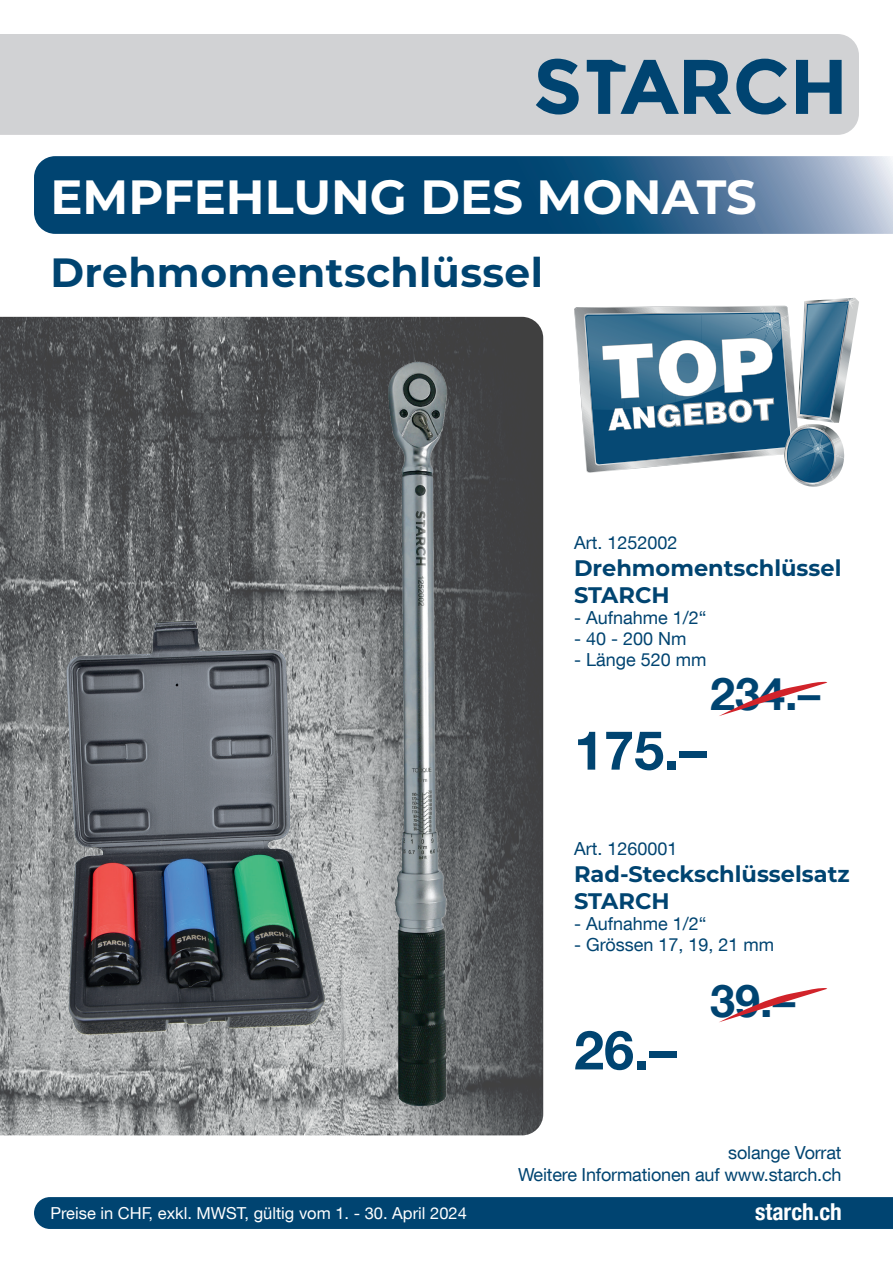
<style>
.page{position:relative;width:893px;height:1263px;background:#fff}
.page>*{position:absolute;margin:0;border:0;box-sizing:border-box;transform-origin:0 0}
.t1{font:700 54px "Helvetica Neue LT Com";color:#004471}
.t2{font:700 48px "Montserrat";color:#fff}
.t3{font:700 45px "Helvetica Neue LT Com";color:#004471}
.t4{font:700 40.8px "Montserrat";letter-spacing:.01em;color:#004471}
.t5{font:700 condensed 23.4px "Helvetica Neue LT Com";color:#fff}
.t6{font:700 22.5px/27px "Montserrat";color:#004471}
.t7{font:18px/21.6px "Helvetica Neue LT Com";color:#004471;text-align:right}
.t8{font:16.5px "Helvetica Neue LT Com";color:#fff}
</style>
<div class="page">
<img style="left:0;top:317px;width:543px;height:818px">
<svg style="left:34px;top:156px;width:859px;height:78px;background:#235c84"></svg>
<div style="left:34px;top:1197px;width:859px;height:32px;background:#004471"></div>
<div style="left:0;top:34px;width:859px;height:101px;background:#d1d2d4"></div>
<svg style="left:536px;top:59px;width:43px;height:56px;background:#59809b"></svg>
<svg style="left:587px;top:59px;width:200px;height:56px;background:#6d8ea4"></svg>
<svg style="left:796px;top:60px;width:46px;height:54px;background:#517b97"></svg>
<img style="left:347px;top:325px;width:138px;height:803px">
<img style="left:60px;top:617px;width:269px;height:420px">
<svg style="left:574px;top:297px;width:285px;height:190px"></svg>
<svg style="left:719px;top:681px;width:108px;height:35px"></svg>
<svg style="left:719px;top:988px;width:108px;height:34px"></svg>
<h2 class="t2" style="left:50px;top:162px;width:708px">EMPFEHLUNG DES MONATS</h2>
<h3 class="t4" style="left:50px;top:243px;width:494px">Drehmomentschlüssel</h3>
<p class="t7" style="left:574px;top:531px;width:105px">Art. 1252002</p>
<p class="t6" style="left:574px;top:553px;width:269px">Drehmomentschlüssel<br>STARCH</p>
<p class="t7" style="left:574px;top:606px;width:134px">- Aufnahme 1/2“</p>
<p class="t7" style="left:574px;top:627px;width:114px">- 40 - 200 Nm</p>
<p class="t7" style="left:574px;top:648px;width:134px">- Länge 520 mm</p>
<h3 class="t3" style="left:710px;top:666px;width:112px">234.–</h3>
<h1 class="t1" style="left:574px;top:716px;width:134px">175.–</h1>
<p class="t7" style="left:574px;top:837px;width:105px">Art. 1260001</p>
<p class="t6" style="left:574px;top:859px;width:277px">Rad-Steckschlüsselsatz<br>STARCH</p>
<p class="t7" style="left:574px;top:912px;width:134px">- Aufnahme 1/2“</p>
<p class="t7" style="left:574px;top:934px;width:202px">- Grössen 17, 19, 21 mm</p>
<h1 class="t1" style="left:574px;top:1016px;width:104px">26.–</h1>
<h3 class="t3" style="left:710px;top:972px;width:87px">39.–</h3>
<p class="t7" style="left:518px;top:1141px;width:325px">solange Vorrat<br>Weitere Informationen auf www.starch.ch</p>
<p class="t8" style="left:50px;top:1203px;width:418px">Preise in CHF, exkl. MWST, gültig vom 1. - 30. April 2024</p>
<p class="t5" style="left:755px;top:1198px;width:88px">starch.ch</p>
</div>
